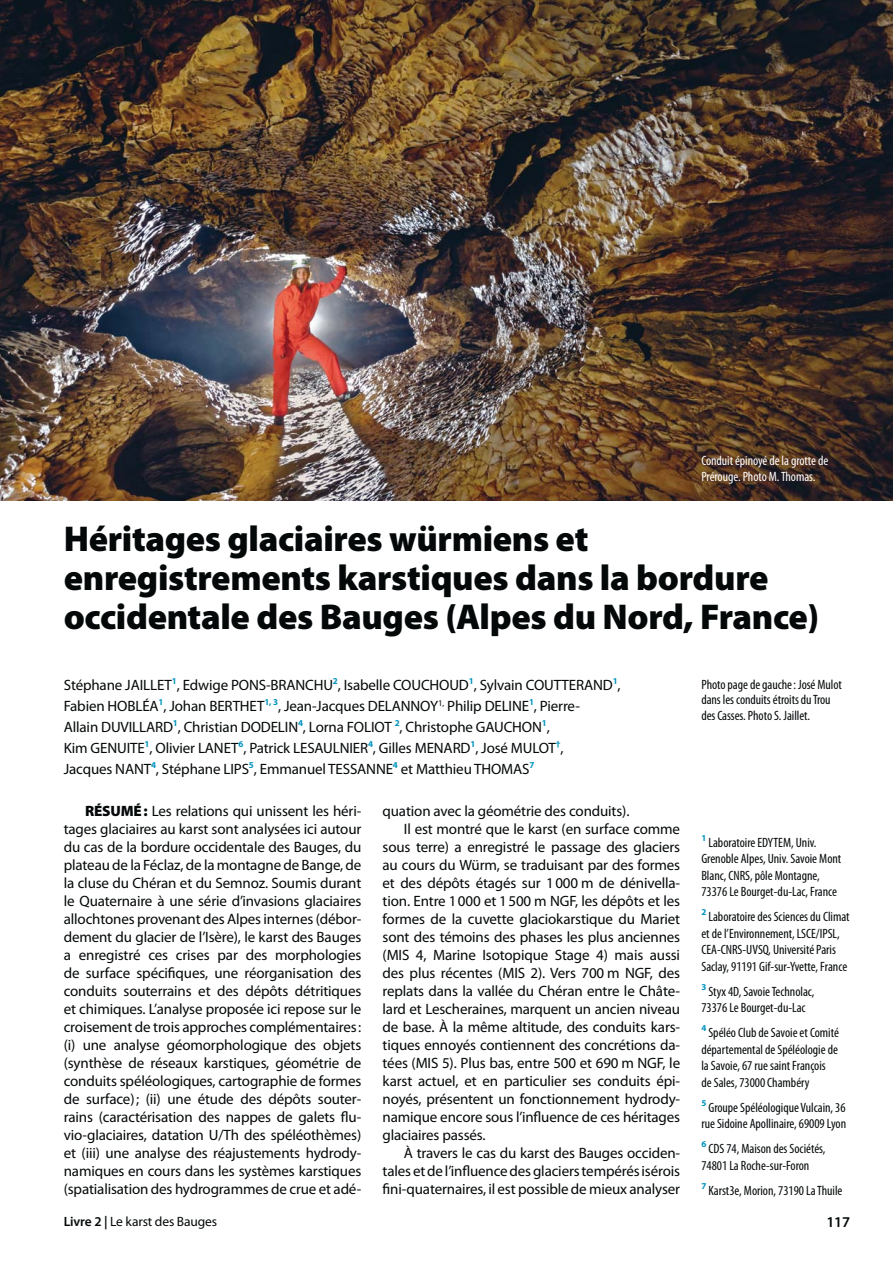
<style>
.page{position:relative;width:893px;height:1263px;background:#fff}
.page>*{position:absolute;margin:0;border:0;box-sizing:border-box;transform-origin:0 0}
.t1{font:900 36px/39px "Myriad Pro";letter-spacing:-.01em;color:#040809}
.t2{font:15px/18px "Myriad Pro";letter-spacing:-.01em;color:#040809;text-align:justify}
.t3{font:600 15px "Myriad Pro";color:#040809}
.t4{font:condensed 13.5px/16.5px "Myriad Pro";color:#040809}
.t5{font:condensed 13.5px/15.8px "Myriad Pro";letter-spacing:-.005em;color:#fff}
.t6{font:13.5px "Myriad Pro";letter-spacing:-.01em;color:#040809}
.s1{font-weight:900}
.s2{font-weight:600}
</style>
<div class="page">
<img style="left:0;top:0;width:893px;height:501px">
<p class="t5" style="left:701px;top:454px;width:128px">Conduit épinoyé de la grotte de<br>Prérouge. Photo M. Thomas.</p>
<h1 class="t1" style="left:64px;top:522px;width:757px">Héritages glaciaires würmiens et enregistrements karstiques dans la bordure occidentale des Bauges (Alpes du Nord, France)</h1>
<p class="t2" style="left:64px;top:676px;width:558px;line-height:21px;text-align:left">Stéphane JAILLET<sup>1</sup>, Edwige PONS-BRANCHU<sup>2</sup>, Isabelle COUCHOUD<sup>1</sup>, Sylvain COUTTERAND<sup>1</sup>, Fabien HOBLÉA<sup>1</sup>, Johan BERTHET<sup>1,</sup> <sup>3</sup>, Jean-Jacques DELANNOY<sup>1,</sup> Philip DELINE<sup>1</sup>, Pierre-<br>Allain DUVILLARD<sup>1</sup>, Christian DODELIN<sup>4</sup>, Lorna FOLIOT <sup>2</sup>, Christophe GAUCHON<sup>1</sup>,<br>Kim GENUITE<sup>1</sup>, Olivier LANET<sup>6</sup>, Patrick LESAULNIER<sup>4</sup>, Gilles MENARD<sup>1</sup>, José MULOT<sup>†</sup>,<br>Jacques NANT<sup>4</sup>, Stéphane LIPS<sup>5</sup>, Emmanuel TESSANNE<sup>4</sup> et Matthieu THOMAS<sup>7</sup></p>
<p class="t2" style="left:64px;top:803px;width:299px;text-indent:21px"><span class="s1">RÉSUMÉ :</span> Les relations qui unissent les héri&shy;tages glaciaires au karst sont analysées ici autour du cas de la bordure occidentale des Bauges, du plateau de la Féclaz, de la montagne de Bange, de la cluse du Chéran et du Semnoz. Soumis durant le Quaternaire à une série d’invasions glaciaires allochtones provenant des Alpes internes (débor&shy;dement du glacier de l’Isère), le karst des Bauges a enregistré ces crises par des morphologies de surface spécifiques, une réorganisation des conduits souterrains et des dépôts détritiques et chimiques. L’analyse proposée ici repose sur le croisement de trois approches complémentaires : (i) une analyse géomorphologique des objets (synthèse de réseaux karstiques, géométrie de conduits spéléologiques, cartographie de formes de surface) ; (ii) une étude des dépôts souter&shy;rains (caractérisation des nappes de galets flu&shy;vio-glaciaires, datation U/Th des spéléothèmes) et (iii) une analyse des réajustements hydrody&shy;namiques en cours dans les systèmes karstiques (spatialisation des hydrogrammes de crue et adé-</p>
<p class="t2" style="left:383px;top:803px;width:248px">quation avec la géométrie des conduits).</p>
<p class="t2" style="left:404px;top:821px;width:278px">Il est montré que le karst (en surface comme</p>
<p class="t2" style="left:383px;top:839px;width:299px">sous terre) a enregistré le passage des glaciers</p>
<p class="t2" style="left:383px;top:857px;width:299px">au cours du Würm, se traduisant par des formes</p>
<p class="t2" style="left:383px;top:875px;width:299px">et des dépôts étagés sur 1 000 m de dénivella-</p>
<p class="t2" style="left:383px;top:893px;width:299px">tion. Entre 1 000 et 1 500 m NGF, les dépôts et les</p>
<p class="t2" style="left:383px;top:911px;width:299px">formes de la cuvette glaciokarstique du Mariet</p>
<p class="t2" style="left:383px;top:929px;width:299px">sont des témoins des phases les plus anciennes</p>
<p class="t2" style="left:383px;top:947px;width:299px">(MIS 4, Marine Isotopique Stage 4) mais aussi</p>
<p class="t2" style="left:383px;top:965px;width:299px">des plus récentes (MIS 2). Vers 700 m NGF, des</p>
<p class="t2" style="left:383px;top:983px;width:299px">replats dans la vallée du Chéran entre le Châte-</p>
<p class="t2" style="left:383px;top:1001px;width:299px">lard et Lescheraines, marquent un ancien niveau</p>
<p class="t2" style="left:383px;top:1019px;width:299px">de base. À la même altitude, des conduits kars-</p>
<p class="t2" style="left:383px;top:1037px;width:299px">tiques ennoyés contiennent des concrétions da-</p>
<p class="t2" style="left:383px;top:1055px;width:299px">tées (MIS 5). Plus bas, entre 500 et 690 m NGF, le</p>
<p class="t2" style="left:383px;top:1073px;width:299px">karst actuel, et en particulier ses conduits épi-</p>
<p class="t2" style="left:383px;top:1091px;width:299px">noyés, présentent un fonctionnement hydrody-</p>
<p class="t2" style="left:383px;top:1109px;width:299px">namique encore sous l’influence de ces héritages</p>
<p class="t2" style="left:383px;top:1127px;width:104px">glaciaires passés.</p>
<p class="t2" style="left:404px;top:1145px;width:278px">À travers le cas du karst des Bauges occiden-</p>
<p class="t2" style="left:383px;top:1163px;width:299px">tales et de l’influence des glaciers tempérés isérois</p>
<p class="t2" style="left:383px;top:1181px;width:299px">fini-quaternaires, il est possible de mieux analyser</p>
<p class="t4" style="left:701px;top:677px;width:142px;line-height:15.8px">Photo page de gauche : José Mulot dans les conduits étroits du Trou des Casses. Photo S. Jaillet.</p>
<p class="t4" style="left:701px;top:835px;width:141px"><sup>1</sup> Laboratoire EDYTEM, Univ.<br>Grenoble Alpes, Univ. Savoie Mont<br>Blanc, CNRS, pôle Montagne,<br>73376 Le Bourget-du-Lac, France</p>
<p class="t4" style="left:701px;top:909px;width:150px"><sup>2</sup> Laboratoire des Sciences du Climat et de l’Environnement, LSCE/IPSL, CEA-CNRS-UVSQ, Université Paris Saclay, 91191 Gif-sur-Yvette, France</p>
<p class="t4" style="left:701px;top:984px;width:115px"><sup>3</sup> Styx 4D, Savoie Technolac,<br>73376 Le Bourget-du-Lac</p>
<p class="t4" style="left:701px;top:1025px;width:139px"><sup>4</sup> Spéléo Club de Savoie et Comité départemental de Spéléologie de la Savoie, 67 rue saint François de Sales, 73000 Chambéry</p>
<p class="t4" style="left:701px;top:1100px;width:146px"><sup>5</sup> Groupe Spéléologique Vulcain, 36 rue Sidoine Apollinaire, 69009 Lyon</p>
<p class="t4" style="left:701px;top:1141px;width:126px"><sup>6</sup> CDS 74, Maison des Sociétés,<br>74801 La Roche-sur-Foron</p>
<p class="t4" style="left:701px;top:1183px;width:143px"><sup>7</sup> Karst3e, Morion, 73190 La Thuile</p>
<p class="t6" style="left:64px;top:1216px;width:155px"><span class="s2">Livre 2 |</span> Le karst des Bauges</p>
<p class="t3" style="left:826px;top:1216px;width:25px">117</p>
</div>
